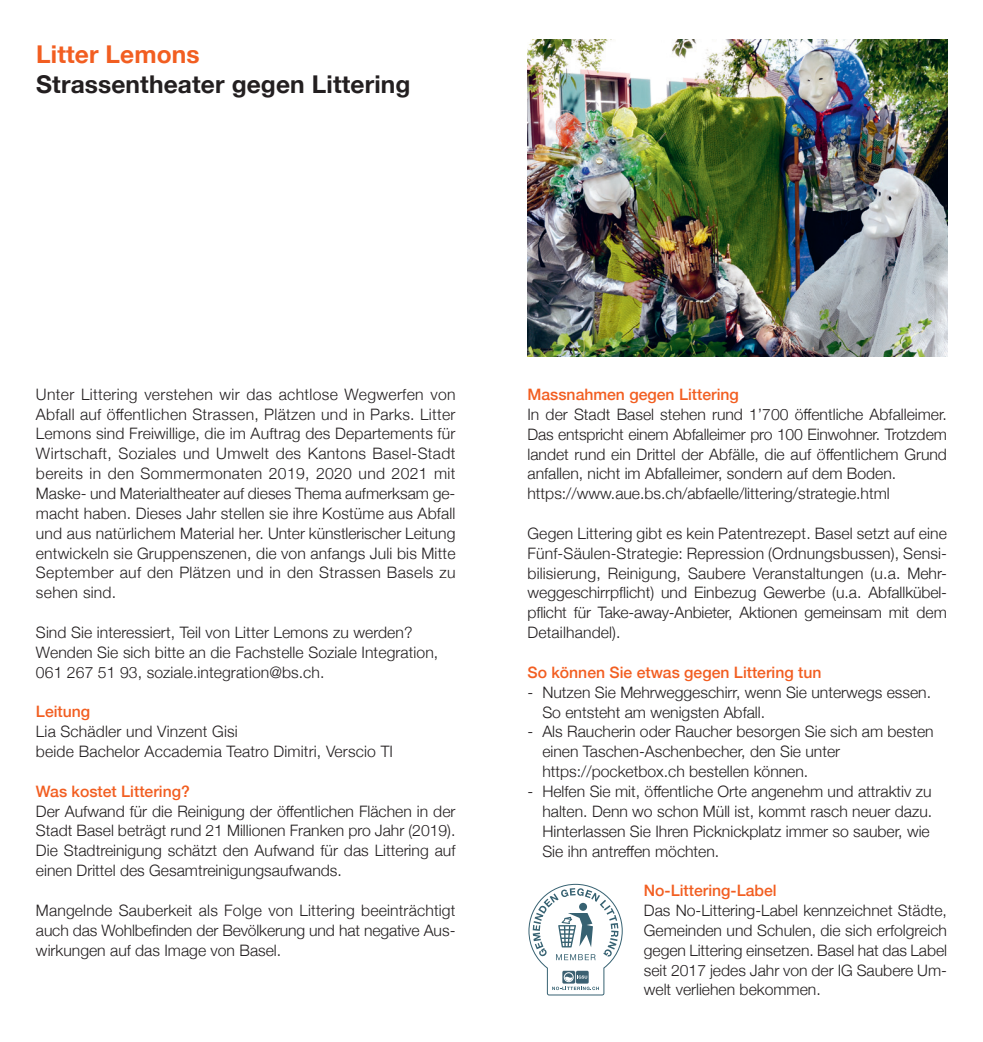
<style>
.page{position:relative;width:983px;height:1042px;background:#fff}
.page>*{position:absolute;margin:0;border:0;box-sizing:border-box;transform-origin:0 0}
.t1{font:700 24.5px "Helvetica Neue";letter-spacing:.005em;color:#231f20}
.t2{font:700 24.5px "Helvetica Neue";letter-spacing:.005em;color:#f25e21}
.t3{font:300 15.75px/19.8px "Helvetica Neue";color:#231f20}
.t4{font:500 15.75px "Helvetica Neue";color:#f25e21}
</style>
<div class="page">
<img style="left:527px;top:40px;width:419px;height:316px">
<svg style="left:528px;top:883px;width:95px;height:113px"></svg>
<h1 class="t2" style="left:36px;top:35px;width:165px">Litter Lemons</h1>
<h1 class="t1" style="left:36px;top:65px;width:375px">Strassentheater gegen Littering</h1>
<p class="t3" style="left:36px;top:383px;width:421px;text-align:justify">Unter Littering verstehen wir das achtlose Wegwerfen von Abfall auf öffentlichen Strassen, Plätzen und in Parks. Litter Lemons sind Freiwillige, die im Auftrag des Departements für Wirtschaft, Soziales und Umwelt des Kantons Basel-Stadt bereits in den Sommermonaten 2019, 2020 und 2021 mit Maske- und Materialtheater auf dieses Thema aufmerksam ge&shy;macht haben. Dieses Jahr stellen sie ihre Kostüme aus Abfall und aus natürlichem Material her. Unter künstlerischer Leitung entwickeln sie Gruppenszenen, die von anfangs Juli bis Mitte September auf den Plätzen und in den Strassen Basels zu sehen sind.</p>
<p class="t3" style="left:36px;top:621px;width:404px">Sind Sie interessiert, Teil von Litter Lemons zu werden?<br>Wenden Sie sich bitte an die Fachstelle Soziale Integration,<br>061 267 51 93, soziale.integration@bs.ch.</p>
<p class="t4" style="left:36px;top:699px;width:56px">Leitung</p>
<p class="t3" style="left:36px;top:720px;width:358px">Lia Schädler und Vinzent Gisi<br>beide Bachelor Accademia Teatro Dimitri, Verscio TI</p>
<p class="t4" style="left:36px;top:778px;width:155px">Was kostet Littering?</p>
<p class="t3" style="left:36px;top:800px;width:421px;text-align:justify">Der Aufwand für die Reinigung der öffentlichen Flächen in der Stadt Basel beträgt rund 21 Millionen Franken pro Jahr (2019).<br>Die Stadtreinigung schätzt den Aufwand für das Littering auf einen Drittel des Gesamtreinigungsaufwands.</p>
<p class="t3" style="left:36px;top:899px;width:421px;text-align:justify">Mangelnde Sauberkeit als Folge von Littering beeinträchtigt auch das Wohlbefinden der Bevölkerung und hat negative Aus&shy;wirkungen auf das Image von Basel.</p>
<p class="t4" style="left:527px;top:382px;width:213px">Massnahmen gegen Littering</p>
<p class="t3" style="left:527px;top:403px;width:421px">In der Stadt Basel stehen rund 1’700 öffentliche Abfalleimer.<br>Das entspricht einem Abfalleimer pro 100 Einwohner. Trotzdem landet rund ein Drittel der Abfälle, die auf öffentlichem Grund anfallen, nicht im Abfalleimer, sondern auf dem Boden. https://www.aue.bs.ch/abfaelle/littering/strategie.html</p>
<p class="t3" style="left:527px;top:522px;width:421px;text-align:justify">Gegen Littering gibt es kein Patentrezept. Basel setzt auf eine Fünf-Säulen-Strategie: Repression (Ordnungsbussen), Sensi&shy;bilisierung, Reinigung, Saubere Veranstaltungen (u.a. Mehr&shy;weggeschirrpflicht) und Einbezug Gewerbe (u.a. Abfallkübel&shy;pflicht für Take-away-Anbieter, Aktionen gemeinsam mit dem Detailhandel).</p>
<p class="t4" style="left:527px;top:659px;width:295px">So können Sie etwas gegen Littering tun</p>
<p class="t3" style="left:542px;top:681px;width:390px;text-indent:-15px">- Nutzen Sie Mehrweggeschirr, wenn Sie unterwegs essen.<br>So entsteht am wenigsten Abfall.</p>
<p class="t3" style="left:542px;top:721px;width:392px;text-indent:-15px">- Als Raucherin oder Raucher besorgen Sie sich am besten einen Taschen-Aschenbecher, den Sie unter https://pocketbox.ch bestellen können.</p>
<p class="t3" style="left:542px;top:780px;width:391px;text-indent:-15px">- Helfen Sie mit, öffentliche Orte angenehm und attraktiv zu halten. Denn wo schon Müll ist, kommt rasch neuer dazu.<br>Hinterlassen Sie Ihren Picknickplatz immer so sauber, wie Sie ihn antreffen möchten.</p>
<p class="t4" style="left:643px;top:878px;width:134px">No-Littering-Label</p>
<p class="t3" style="left:643px;top:899px;width:304px;text-align:justify">Das No-Littering-Label kennzeichnet Städte, Gemeinden und Schulen, die sich erfolgreich gegen Littering einsetzen. Basel hat das Label seit 2017 jedes Jahr von der IG Saubere Um&shy;welt verliehen bekommen.</p>
</div>
